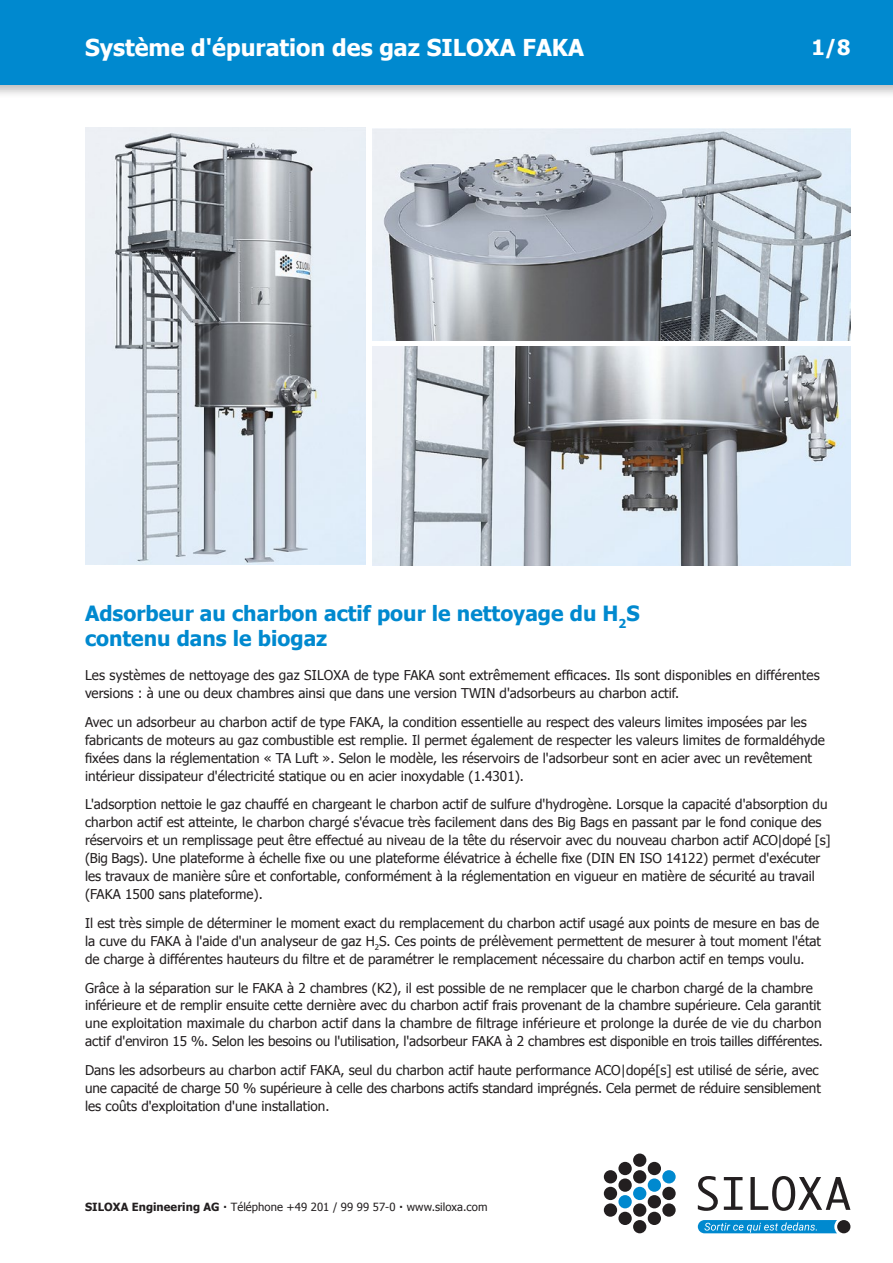
<style>
.page{position:relative;width:893px;height:1263px;background:#fff}
.page>*{position:absolute;margin:0;border:0;box-sizing:border-box;transform-origin:0 0}
.t1{font:700 23.25px "Tahoma";color:#fff}
.t2{font:700 21px/25.2px "Tahoma";color:#0089cf}
.t3{font:700 21px "Tahoma";color:#fff}
.t4{font:13.5px/18px "Tahoma";color:#231f20}
.t5{font:11.25px "Tahoma";letter-spacing:.005em;color:#231f20}
.s1{font-weight:700}
</style>
<div class="page">
<div style="left:0;top:0;width:893px;height:99px;background:#231f20;opacity:.3"></div>
<div style="left:0;top:0;width:893px;height:85px;background:#0089cf"></div>
<div style="left:837px;top:1220px;width:13px;height:13px;background:#231f20;border-radius:50%"></div>
<div style="left:633px;top:1153px;width:13px;height:14px;background:#231f20;border-radius:50%"></div>
<div style="left:633px;top:1220px;width:13px;height:13px;background:#231f20;border-radius:50%"></div>
<div style="left:633px;top:1203px;width:13px;height:14px;background:#231f20;border-radius:50%"></div>
<div style="left:633px;top:1170px;width:13px;height:13px;background:#231f20;border-radius:50%"></div>
<div style="left:648px;top:1162px;width:13px;height:13px;background:#231f20;border-radius:50%"></div>
<div style="left:648px;top:1212px;width:13px;height:13px;background:#231f20;border-radius:50%"></div>
<div style="left:648px;top:1195px;width:13px;height:13px;background:#231f20;border-radius:50%"></div>
<div style="left:662px;top:1203px;width:14px;height:14px;background:#231f20;border-radius:50%"></div>
<div style="left:662px;top:1187px;width:14px;height:13px;background:#231f20;border-radius:50%"></div>
<div style="left:618px;top:1162px;width:14px;height:13px;background:#231f20;border-radius:50%"></div>
<div style="left:618px;top:1212px;width:14px;height:13px;background:#231f20;border-radius:50%"></div>
<div style="left:618px;top:1178px;width:14px;height:14px;background:#231f20;border-radius:50%"></div>
<div style="left:604px;top:1203px;width:13px;height:14px;background:#231f20;border-radius:50%"></div>
<div style="left:604px;top:1187px;width:13px;height:13px;background:#231f20;border-radius:50%"></div>
<div style="left:604px;top:1170px;width:13px;height:13px;background:#231f20;border-radius:50%"></div>
<div style="left:618px;top:1195px;width:14px;height:13px;background:#0089cf;border-radius:50%"></div>
<div style="left:633px;top:1187px;width:13px;height:13px;background:#0089cf;border-radius:50%"></div>
<div style="left:648px;top:1178px;width:13px;height:14px;background:#0089cf;border-radius:50%"></div>
<div style="left:662px;top:1170px;width:14px;height:13px;background:#0089cf;border-radius:50%"></div>
<svg style="left:698px;top:1176px;width:20px;height:35px"></svg>
<svg style="left:724px;top:1177px;width:18px;height:33px"></svg>
<svg style="left:750px;top:1176px;width:100px;height:35px"></svg>
<svg style="left:698px;top:1220px;width:139px;height:13px;background:#289bd6"></svg>
<img style="left:85px;top:128px;width:281px;height:437px">
<img style="left:373px;top:128px;width:477px;height:212px">
<img style="left:373px;top:347px;width:477px;height:219px">
<h1 class="t1" style="left:85px;top:31px;width:500px">Système d'épuration des gaz SILOXA FAKA</h1>
<h2 class="t3" style="left:812px;top:33px;width:40px">1/8</h2>
<h2 class="t2" style="left:85px;top:599px;width:556px">Adsorbeur au charbon actif pour le nettoyage du H<sub>2</sub>S contenu dans le biogaz</h2>
<p class="t4" style="left:85px;top:665px;width:736px">Les systèmes de nettoyage des gaz SILOXA de type FAKA sont extrêmement efficaces. Ils sont disponibles en différentes versions : à une ou deux chambres ainsi que dans une version TWIN d'adsorbeurs au charbon actif.</p>
<p class="t4" style="left:85px;top:712px;width:741px">Avec un adsorbeur au charbon actif de type FAKA, la condition essentielle au respect des valeurs limites imposées par les fabricants de moteurs au gaz combustible est remplie. Il permet également de respecter les valeurs limites de formaldéhyde fixées dans la réglementation « TA Luft ». Selon le modèle, les réservoirs de l'adsorbeur sont en acier avec un revêtement intérieur dissipateur d'électricité statique ou en acier inoxydable (1.4301).</p>
<p class="t4" style="left:85px;top:795px;width:747px">L'adsorption nettoie le gaz chauffé en chargeant le charbon actif de sulfure d'hydrogène. Lorsque la capacité d'absorption du charbon actif est atteinte, le charbon chargé s'évacue très facilement dans des Big Bags en passant par le fond conique des réservoirs et un remplissage peut être effectué au niveau de la tête du réservoir avec du nouveau charbon actif ACO|dopé [s] (Big Bags). Une plateforme à échelle fixe ou une plateforme élévatrice à échelle fixe (DIN EN ISO 14122) permet d'exécuter les travaux de manière sûre et confortable, conformément à la réglementation en vigueur en matière de sécurité au travail (FAKA 1500 sans plateforme).</p>
<p class="t4" style="left:85px;top:913px;width:738px">Il est très simple de déterminer le moment exact du remplacement du charbon actif usagé aux points de mesure en bas de la cuve du FAKA à l'aide d'un analyseur de gaz H<sub>2</sub>S. Ces points de prélèvement permettent de mesurer à tout moment l'état de charge à différentes hauteurs du filtre et de paramétrer le remplacement nécessaire du charbon actif en temps voulu.</p>
<p class="t4" style="left:85px;top:978px;width:739px">Grâce à la séparation sur le FAKA à 2 chambres (K2), il est possible de ne remplacer que le charbon chargé de la chambre inférieure et de remplir ensuite cette dernière avec du charbon actif frais provenant de la chambre supérieure. Cela garantit une exploitation maximale du charbon actif dans la chambre de filtrage inférieure et prolonge la durée de vie du charbon actif d'environ 15 %. Selon les besoins ou l'utilisation, l'adsorbeur FAKA à 2 chambres est disponible en trois tailles différentes.</p>
<p class="t4" style="left:85px;top:1060px;width:737px">Dans les adsorbeurs au charbon actif FAKA, seul du charbon actif haute performance ACO|dopé[s] est utilisé de série, avec une capacité de charge 50 % supérieure à celle des charbons actifs standard imprégnés. Cela permet de réduire sensiblement les coûts d'exploitation d'une installation.</p>
<p class="t5" style="left:85px;top:1199px;width:404px"><span class="s1">SILOXA Engineering AG ·</span> Téléphone +49 201 / 99 99 57-0 <span class="s1">·</span> www.siloxa.com</p>
</div>
